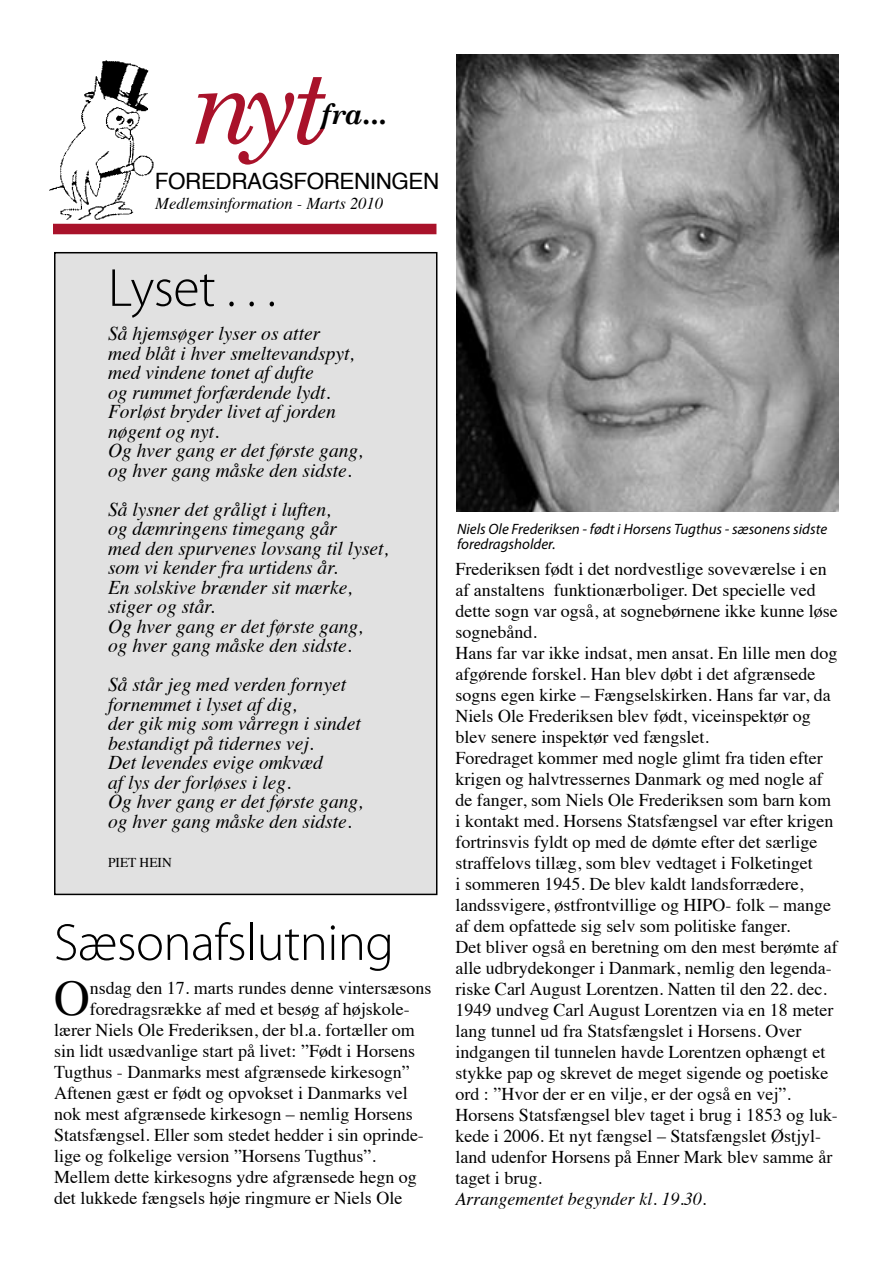
<style>
.page{position:relative;width:893px;height:1263px;background:#fff}
.page>*{position:absolute;margin:0;border:0;box-sizing:border-box;transform-origin:0 0}
.t1{font:italic 108px "Century Schoolbook";color:#a9122a}
.t2{font:300 54px "Myriad Pro";letter-spacing:-.01em;color:#000}
.t3{font:300 52.5px "Myriad Pro";letter-spacing:-.01em;color:#000}
.t4{font:49.65px "Times";color:#000}
.t5{font:italic 700 28.5px "Century Schoolbook";color:#000}
.t6{font:22.5px "Helvetica";letter-spacing:-.02em;color:#000}
.t7{font:italic 19.5px "Times";color:#000}
.t8{font:18px/21px "Times";color:#000}
.t9{font:italic 18px "Times";color:#000}
.t10{font:italic 16.5px "Times";color:#000}
.t11{font:italic 15px/15px "Myriad Pro";color:#000}
.t12{font:13.5px "Times";color:#000}
</style>
<div class="page">
<div style="left:55px;top:253px;width:382px;height:641px;background:#e1e1e1"></div>
<div style="left:54px;top:252px;width:383px;height:643px;border:2px solid #000"></div>
<img style="left:50px;top:60px;width:104px;height:160px">
<div style="left:54px;top:224px;width:382px;height:9px;background:#a9122a"></div>
<div style="left:53px;top:224px;width:383px;height:10px;border:2px solid #a9122a"></div>
<img style="left:456px;top:54px;width:383px;height:458px">
<p class="t1" style="left:190px;top:39px;width:140px">nyt</p>
<p class="t5" style="left:321px;top:96px;width:69px">fra...</p>
<p class="t6" style="left:155px;top:163px;width:286px">FOREDRAGSFORENINGEN</p>
<p class="t10" style="left:155px;top:189px;width:229px">Medlemsinformation - Marts 2010</p>
<p class="t2" style="left:108px;top:258px;width:170px">Lyset . . .</p>
<p class="t7" style="left:108px;top:317px;width:214px">Så hjemsøger lyser os atter</p>
<p class="t7" style="left:108px;top:336px;width:248px">med blåt i hver smeltevandspyt,</p>
<p class="t7" style="left:108px;top:356px;width:207px">med vindene tonet af dufte</p>
<p class="t7" style="left:108px;top:375px;width:224px">og rummet forfærdende lydt.</p>
<p class="t7" style="left:108px;top:395px;width:229px">Forløst bryder livet af jorden</p>
<p class="t7" style="left:108px;top:414px;width:113px">nøgent og nyt.</p>
<p class="t7" style="left:108px;top:434px;width:257px">Og hver gang er det første gang,</p>
<p class="t7" style="left:108px;top:453px;width:245px">og hver gang måske den sidste.</p>
<p class="t7" style="left:108px;top:492px;width:225px">Så lysner det gråligt i luften,</p>
<p class="t7" style="left:108px;top:512px;width:231px">og dæmringens timegang går</p>
<p class="t7" style="left:108px;top:531px;width:282px">med den spurvenes lovsang til lyset,</p>
<p class="t7" style="left:108px;top:551px;width:231px">som vi kender fra urtidens år.</p>
<p class="t7" style="left:108px;top:570px;width:246px">En solskive brænder sit mærke,</p>
<p class="t7" style="left:108px;top:590px;width:108px">stiger og står.</p>
<p class="t7" style="left:108px;top:609px;width:257px">Og hver gang er det første gang,</p>
<p class="t7" style="left:108px;top:629px;width:245px">og hver gang måske den sidste.</p>
<p class="t7" style="left:108px;top:668px;width:240px">Så står jeg med verden fornyet</p>
<p class="t7" style="left:108px;top:687px;width:191px">fornemmet i lyset af dig,</p>
<p class="t7" style="left:108px;top:707px;width:254px">der gik mig som vårregn i sindet</p>
<p class="t7" style="left:108px;top:726px;width:207px">bestandigt på tidernes vej.</p>
<p class="t7" style="left:108px;top:746px;width:216px">Det levendes evige omkvæd</p>
<p class="t7" style="left:108px;top:765px;width:185px">af lys der forløses i leg.</p>
<p class="t7" style="left:108px;top:785px;width:257px">Og hver gang er det første gang,</p>
<p class="t7" style="left:108px;top:804px;width:245px">og hver gang måske den sidste.</p>
<p class="t12" style="left:108px;top:850px;width:65px">PIET HEIN</p>
<p class="t3" style="left:54px;top:913px;width:341px">Sæsonafslutning</p>
<p class="t4" style="left:54px;top:952px;width:37px">O</p>
<p class="t8" style="left:90px;top:976px;width:343px">nsdag den 17. marts rundes denne vintersæsons</p>
<p class="t8" style="left:90px;top:997px;width:321px">foredragsrække af med et besøg af højskole-</p>
<p class="t8" style="left:54px;top:1018px;width:362px">lærer Niels Ole Frederiksen, der bl.a. fortæller om</p>
<p class="t8" style="left:54px;top:1039px;width:363px">sin lidt usædvanlige start på livet: ”Født i Horsens</p>
<p class="t8" style="left:54px;top:1060px;width:357px">Tugthus - Danmarks mest afgrænsede kirkesogn”</p>
<p class="t8" style="left:54px;top:1081px;width:371px">Aftenen gæst er født og opvokset i Danmarks vel nok mest afgrænsede kirkesogn – nemlig Horsens Statsfængsel. Eller som stedet hedder i sin oprinde&shy;lige og folkelige version ”Horsens Tugthus”.</p>
<p class="t8" style="left:54px;top:1165px;width:364px">Mellem dette kirkesogns ydre afgrænsede hegn og det lukkede fængsels høje ringmure er Niels Ole</p>
<p class="t11" style="left:457px;top:521px;width:372px">Niels Ole Frederiksen - født i Horsens Tugthus - sæsonens sidste foredragsholder.</p>
<p class="t8" style="left:455px;top:557px;width:384px">Frederiksen født i det nordvestlige soveværelse i en af anstaltens funktionærboliger. Det specielle ved dette sogn var også, at sognebørnene ikke kunne løse sognebånd.</p>
<p class="t8" style="left:455px;top:641px;width:383px">Hans far var ikke indsat, men ansat. En lille men dog afgørende forskel. Han blev døbt i det afgrænsede sogns egen kirke – Fængselskirken. Hans far var, da Niels Ole Frederiksen blev født, viceinspektør og blev senere inspektør ved fængslet.</p>
<p class="t8" style="left:455px;top:746px;width:379px">Foredraget kommer med nogle glimt fra tiden efter krigen og halvtressernes Danmark og med nogle af de fanger, som Niels Ole Frederiksen som barn kom i kontakt med. Horsens Statsfængsel var efter krigen fortrinsvis fyldt op med de dømte efter det særlige straffelovs tillæg, som blev vedtaget i Folketinget<br>i sommeren 1945. De blev kaldt landsforrædere, landssvigere, østfrontvillige og HIPO- folk – mange af dem opfattede sig selv som politiske fanger.</p>
<p class="t8" style="left:455px;top:935px;width:384px">Det bliver også en beretning om den mest berømte af alle udbrydekonger i Danmark, nemlig den legenda&shy;riske Carl August Lorentzen. Natten til den 22. dec.<br>1949 undveg Carl August Lorentzen via en 18 meter lang tunnel ud fra Statsfængslet i Horsens. Over indgangen til tunnelen havde Lorentzen ophængt et stykke pap og skrevet de meget sigende og poetiske ord : ”Hvor der er en vilje, er der også en vej”.</p>
<p class="t8" style="left:455px;top:1103px;width:384px">Horsens Statsfængsel blev taget i brug i 1853 og luk&shy;kede i 2006. Et nyt fængsel – Statsfængslet Østjyl&shy;land udenfor Horsens på Enner Mark blev samme år taget i brug.</p>
<p class="t9" style="left:455px;top:1183px;width:252px">Arrangementet begynder kl. 19.30.</p>
</div>
